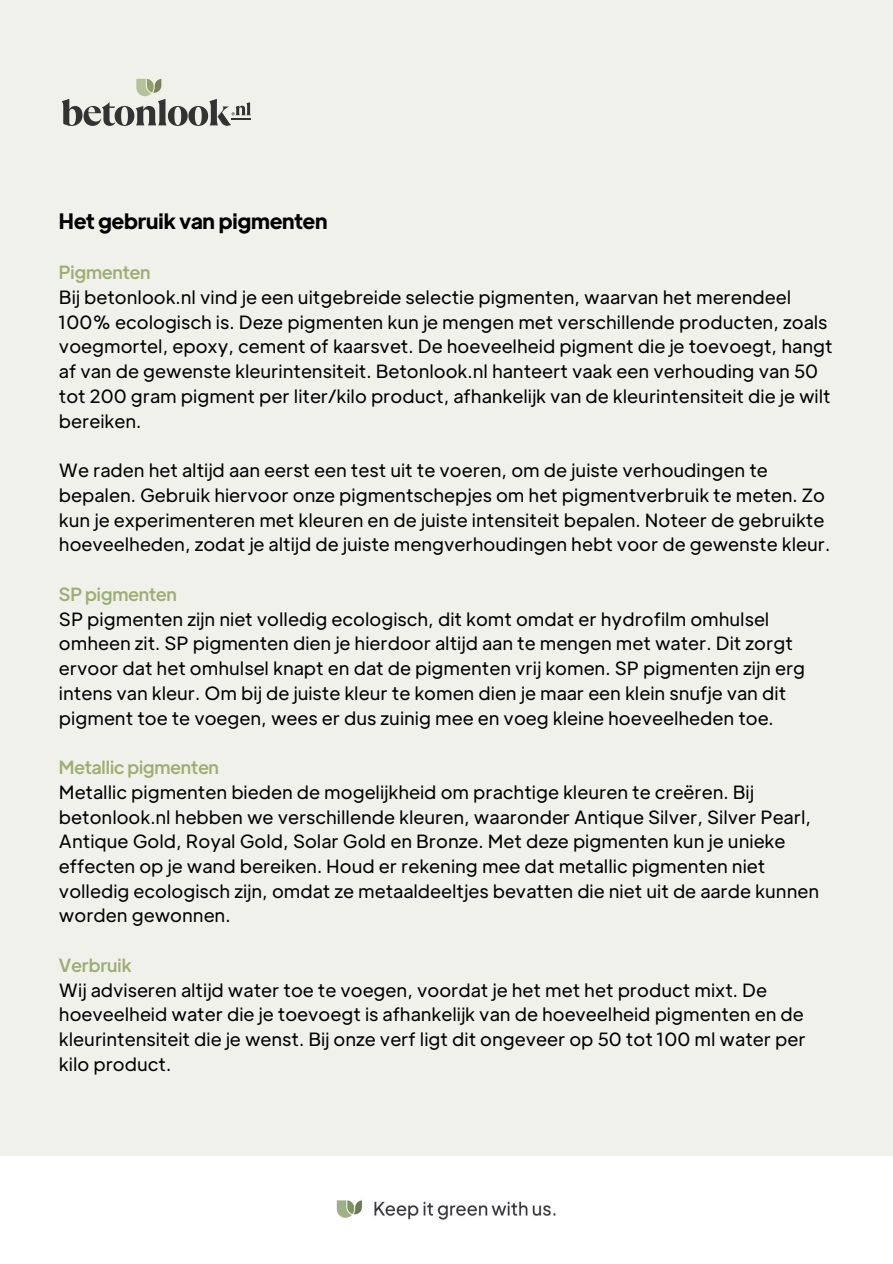
<style>
.page{position:relative;width:893px;height:1264px;background:#fff}
.page>*{position:absolute;margin:0;border:0;box-sizing:border-box;transform-origin:0 0}
.t1{font:700 21px "Plus Jakarta Display";color:#000}
.t2{font:18px/24.8px "Plus Jakarta Text";color:#000}
.t3{font:500 18px "Plus Jakarta Display";color:#9dae73}
</style>
<div class="page">
<div style="left:0;top:0;width:892px;height:1156px;background:#f1f1ec"></div>
<img style="left:336px;top:1200px;width:220px;height:20px">
<svg style="left:62px;top:79px;width:189px;height:47px"></svg>
<p class="t1" style="left:59px;top:206px;width:270px">Het gebruik van pigmenten</p>
<p class="t3" style="left:59px;top:260px;width:93px">Pigmenten</p>
<p class="t2" style="left:59px;top:284px;width:775px">Bij betonlook.nl vind je een uitgebreide selectie pigmenten, waarvan het merendeel 100% ecologisch is. Deze pigmenten kun je mengen met verschillende producten, zoals voegmortel, epoxy, cement of kaarsvet. De hoeveelheid pigment die je toevoegt, hangt af van de gewenste kleurintensiteit. Betonlook.nl hanteert vaak een verhouding van 50 tot 200 gram pigment per liter/kilo product, afhankelijk van de kleurintensiteit die je wilt bereiken.</p>
<p class="t2" style="left:59px;top:457px;width:772px">We raden het altijd aan eerst een test uit te voeren, om de juiste verhoudingen te bepalen. Gebruik hiervoor onze pigmentschepjes om het pigmentverbruik te meten. Zo kun je experimenteren met kleuren en de juiste intensiteit bepalen. Noteer de gebruikte hoeveelheden, zodat je altijd de juiste mengverhoudingen hebt voor de gewenste kleur.</p>
<p class="t3" style="left:59px;top:581px;width:119px">SP pigmenten</p>
<p class="t2" style="left:59px;top:605px;width:747px">SP pigmenten zijn niet volledig ecologisch, dit komt omdat er hydrofilm omhulsel omheen zit. SP pigmenten dien je hierdoor altijd aan te mengen met water. Dit zorgt ervoor dat het omhulsel knapt en dat de pigmenten vrij komen. SP pigmenten zijn erg intens van kleur. Om bij de juiste kleur te komen dien je maar een klein snufje van dit pigment toe te voegen, wees er dus zuinig mee en voeg kleine hoeveelheden toe.</p>
<p class="t3" style="left:59px;top:754px;width:161px">Metallic pigmenten</p>
<p class="t2" style="left:59px;top:778px;width:761px">Metallic pigmenten bieden de mogelijkheid om prachtige kleuren te creëren. Bij betonlook.nl hebben we verschillende kleuren, waaronder Antique Silver, Silver Pearl, Antique Gold, Royal Gold, Solar Gold en Bronze. Met deze pigmenten kun je unieke effecten op je wand bereiken. Houd er rekening mee dat metallic pigmenten niet volledig ecologisch zijn, omdat ze metaaldeeltjes bevatten die niet uit de aarde kunnen worden gewonnen.</p>
<p class="t3" style="left:59px;top:952px;width:74px">Verbruik</p>
<p class="t2" style="left:59px;top:976px;width:748px">Wij adviseren altijd water toe te voegen, voordat je het met het product mixt. De hoeveelheid water die je toevoegt is afhankelijk van de hoeveelheid pigmenten en de kleurintensiteit die je wenst. Bij onze verf ligt dit ongeveer op 50 tot 100 ml water per kilo product.</p>
</div>
